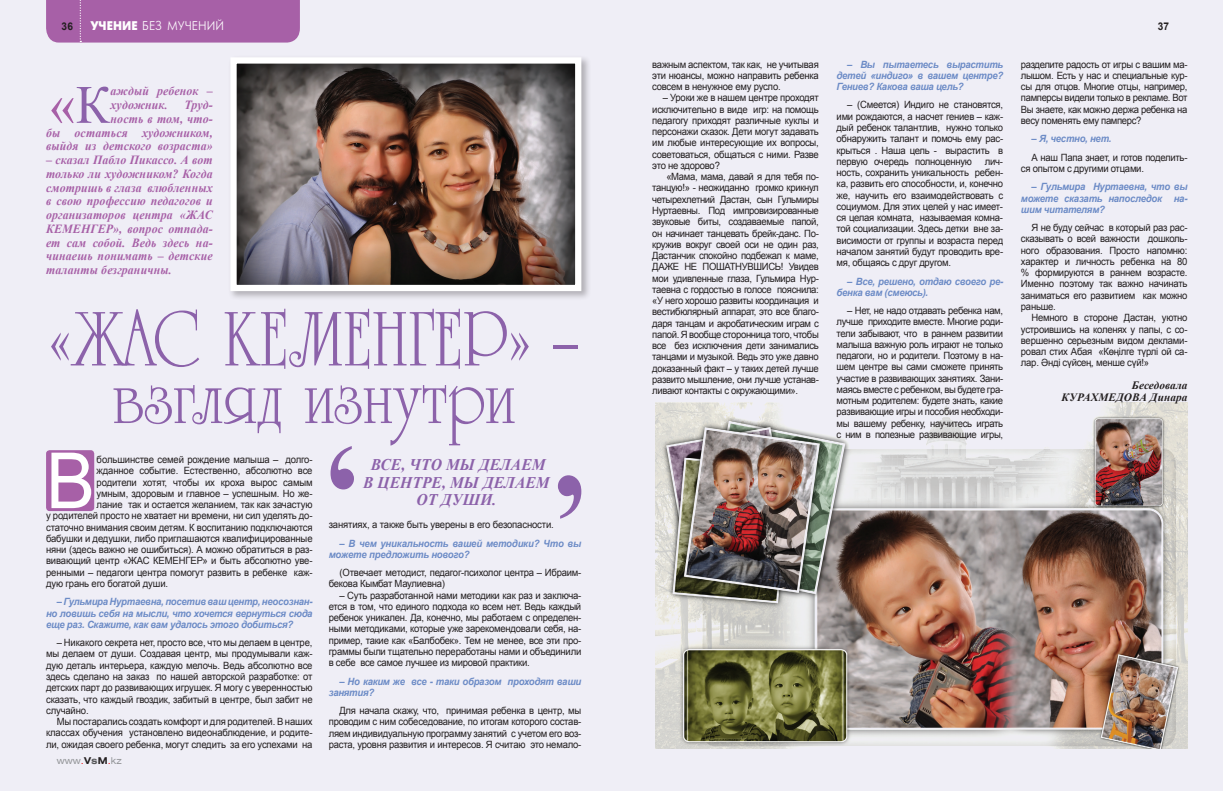
<style>
.page{position:relative;width:1223px;height:791px;background:#fff}
.page>*{position:absolute;margin:0;border:0;box-sizing:border-box;transform-origin:0 0}
.t1{font:82.25px "FK University A";color:#8c62aa;scale:.91 1}
.t2{font:77.38px "Arial";color:#fff;scale:.95 1}
.t3{font:54px "Times New Roman";color:#a760a7;scale:.95 1}
.t4{font:italic 700 16.25px/17.5px "Times New Roman";letter-spacing:.01em;color:#8c62aa;text-align:center;scale:.95 1}
.t5{font:italic 700 12.5px/13.8px "Times New Roman";letter-spacing:.01em;color:#a760a7;text-align:justify;scale:.95 1}
.t6{font:12.5px "Futuris";letter-spacing:.01em;color:#fff;scale:.95 1}
.t7{font:italic 700 11.25px/12.5px "Times New Roman";letter-spacing:.01em;color:#231f20;text-align:right}
.t8{font:700 10.62px "Arial";color:#231f20;scale:.95 1}
.t9{font:10px/11.2px "Arial";letter-spacing:-.025em;color:#231f20;text-align:justify;scale:.95 1}
.t10{font:italic 700 10px/11.2px "Arial";letter-spacing:-.025em;color:#6c8bc6;text-align:justify;scale:.95 1}
.t11{font:9.5px "Helios Ext";color:#939598;scale:.95 1}
.s1{font-weight:700}
.s2{color:#8c62aa}
.s3{color:#ee1d23}
.s4{font-weight:700;color:#231f20}
.s5{font-weight:700;color:#57585a}
</style>
<div class="page">
<div style="left:0;top:0;width:1222px;height:790px;background:#efeef6"></div>
<div style="left:46px;top:450px;width:48px;height:61px;background:#a760a7;border-radius:4px"></div>
<div style="left:228px;top:55px;width:368px;height:251px;background:#231f20;opacity:.3"></div>
<img style="left:237px;top:64px;width:337px;height:220px">
<div style="left:230px;top:57px;width:351px;height:234px;border:6px solid #fff"></div>
<div style="left:46px;top:0;width:254px;height:43px;background:#a760a7"></div>
<img style="left:656px;top:402px;width:531px;height:346px">
<svg style="left:558px;top:475px;width:23px;height:43px"></svg>
<svg style="left:330px;top:446px;width:24px;height:43px"></svg>
<p class="t8" style="left:62px;top:19px;width:13px">36</p>
<p class="t6" style="left:90px;top:19px;width:142px"><span class="s1">УЧЕНИЕ</span> БЕЗ МУЧЕНИЙ</p>
<p class="t8" style="left:1157px;top:19px;width:13px">37</p>
<h3 class="t3" style="left:50px;top:68px;width:65px">«<span class="s2">К</span></h3>
<p class="t5" style="left:111px;top:84px;width:109px">аждый ребенок – художник.</p>
<p class="t5" style="left:46px;top:98px;width:177px;text-align:right">Труд-<br>ность в том, что-<br>бы остаться художником, выйдя из детского возраста»</p>
<p class="t5" style="left:46px;top:153px;width:177px">– сказал Пабло Пикассо. А вот только ли художником? Когда смотришь в глаза влюбленных в свою профессию педагогов и организаторов центра «ЖАС КЕМЕ</p>
<p class="t5" style="left:46px;top:221px;width:177px;text-indent:35px">НГЕР», вопрос отпада&shy;ет сам собой. Ведь здесь на&shy;чинаешь понимать – детские таланты безграничны.</p>
<h1 class="t1" style="left:49px;top:294px;width:583px">«ЖАС КЕМЕНГЕР» –</h1>
<h1 class="t1" style="left:112px;top:351px;width:444px">взгляд изнутри</h1>
<h2 class="t2" style="left:46px;top:430px;width:53px">В</h2>
<p class="t9" style="left:97px;top:454px;width:229px">большинстве семей рождение малыша – долго-</p>
<p class="t9" style="left:97px;top:465px;width:229px">жданное событие. Естественно, абсолютно все</p>
<p class="t9" style="left:97px;top:476px;width:229px">родители хотят, чтобы их кроха вырос самым</p>
<p class="t9" style="left:97px;top:487px;width:229px">умным, здоровым и главное – успешным. Но же-</p>
<p class="t9" style="left:97px;top:499px;width:229px">лание так и остается желанием, так как зачастую</p>
<p class="t9" style="left:46px;top:510px;width:282px">у родителей просто не хватает ни времени, ни сил уделять до-</p>
<p class="t9" style="left:46px;top:521px;width:282px">статочно внимания своим детям. К воспитанию подключаются</p>
<p class="t9" style="left:46px;top:532px;width:282px">бабушки и дедушки, либо приглашаются квалифицированные</p>
<p class="t9" style="left:46px;top:544px;width:282px">няни (здесь важно не ошибиться). А можно обратиться в раз-</p>
<p class="t9" style="left:46px;top:555px;width:282px">вивающий центр «ЖАС КЕМЕНГЕР» и быть абсолютно уве-</p>
<p class="t9" style="left:46px;top:566px;width:282px">ренными – педагоги центра помогут развить в ребенке каж-</p>
<p class="t9" style="left:46px;top:577px;width:130px">дую грань его богатой души.</p>
<p class="t10" style="left:46px;top:596px;width:282px;text-indent:11px">– Гульмира Нуртаевна, посетив ваш центр, неосознан&shy;но ловишь себя на мысли, что хочется вернуться сюда еще раз. Скажите, как вам удалось этого добиться?</p>
<p class="t9" style="left:46px;top:636px;width:282px;text-indent:11px">– Никакого секрета нет, просто все, что мы делаем в центре, мы делаем от души. Создавая центр, мы продумывали каж&shy;дую деталь интерьера, каждую мелочь. Ведь абсолютно все здесь сделано на заказ по нашей авторской разработке: от детских парт до развивающих игрушек. Я могу с уверенностью сказать, что каждый гвоздик, забитый в центре, был забит не случайно.</p>
<p class="t9" style="left:46px;top:715px;width:282px;text-indent:11px">Мы постарались создать комфорт и для родителей. В наших классах обучения установлено видеонаблюдение, и родите&shy;ли, ожидая своего ребенка, могут следить за его успехами на</p>
<p class="t11" style="left:57px;top:754px;width:70px">www<span class="s3">.</span><span class="s4">V</span><span class="s5">S</span><span class="s4">M</span><span class="s3">.</span>kz</p>
<h3 class="t4" style="left:363px;top:455px;width:198px">Все, что мы делаем в центре, мы делаем от души.</h3>
<p class="t9" style="left:329px;top:519px;width:238px">занятиях, а также быть уверены в его безопасности.</p>
<p class="t10" style="left:329px;top:537px;width:267px;text-indent:11px">– В чем уникальность вашей методики? Что вы можете предложить нового?</p>
<p class="t9" style="left:329px;top:566px;width:267px;text-indent:11px">(Отвечает методист, педагог-психолог центра – Ибраим&shy;бекова Кымбат Маулиевна)</p>
<p class="t9" style="left:329px;top:589px;width:267px;text-indent:11px">– Суть разработанной нами методики как раз и заключа&shy;ется в том, что единого подхода ко всем нет. Ведь каждый ребенок уникален. Да, конечно, мы работаем с определен&shy;ными методиками, которые уже зарекомендовали себя, на&shy;пример, такие как «Балбобек». Тем не менее, все эти про&shy;граммы были тщательно переработаны нами и объединили в себе все самое лучшее из мировой практики.</p>
<p class="t10" style="left:329px;top:675px;width:267px;text-indent:11px">– Но каким же все - таки образом проходят ваши занятия?</p>
<p class="t9" style="left:329px;top:704px;width:267px;text-indent:11px">Для начала скажу, что, принимая ребенка в центр, мы проводим с ним собеседование, по итогам которого состав&shy;ляем индивидуальную программу занятий с учетом его воз&shy;раста, уровня развития и интересов. Я считаю это немало-</p>
<p class="t9" style="left:652px;top:59px;width:177px">важным аспектом, так как, не учитывая эти нюансы, можно направить ребенка совсем в ненужное ему русло.</p>
<p class="t9" style="left:652px;top:92px;width:177px;text-indent:11px">– Уроки же в нашем центре проходят исключительно в виде игр: на помощь педагогу приходят различные куклы и персонажи сказок. Дети могут задавать им любые интересующие их вопросы, советоваться, общаться с ними. Разве это не здорово?</p>
<p class="t9" style="left:652px;top:171px;width:177px;text-indent:14px">«Мама, мама, давай я для тебя по&shy;танцую!» - неожиданно громко крикнул четырехлетний Дастан, сын Гульмиры Нуртаевны. Под импровизированные звуковые биты, создаваемые папой, он начинает танцевать брейк-данс. По&shy;кружив вокруг своей оси не один раз, Дастанчик спокойно подбежал к маме, ДАЖЕ НЕ ПОШАТНУВШИСЬ! Увидев мои удивленные глаза, Гульмира Нур&shy;таевна с гордостью в голосе пояснила: «У него хорошо развиты координация и вестибюлярный аппарат, это все благо&shy;даря танцам и акробатическим играм с папой. Я вообще сторонница того, чтобы все без исключения дети занимались танцами и музыкой. Ведь это уже давно доказанный факт – у таких детей лучше развито мышление, они лучше устанав&shy;ливают контакты с окружающими».</p>
<p class="t10" style="left:836px;top:59px;width:177px;text-indent:11px">– Вы пытаетесь вырастить детей «индиго» в вашем центре?<br>Гениев? Какова ваша цель?</p>
<p class="t9" style="left:836px;top:99px;width:177px;text-indent:11px">– (Смеется) Индиго не становятся, ими рождаются, а насчет гениев – каж&shy;дый ребенок талантлив, нужно только обнаружить талант и помочь ему рас&shy;крыться . Наша цель - вырастить в первую очередь полноценную</p>
<p class="t9" style="left:836px;top:156px;width:177px;text-indent:148px">лич&shy;ность, сохранить уникальность ребен&shy;ка, развить его способности, и, конечно же, научить его взаимодействовать с социумом. Для этих целей у нас имеет&shy;ся целая комната, называемая комна&shy;той социализации. Здесь детки вне за&shy;висимости от группы и возраста перед началом занятий будут проводить вре&shy;мя, общаясь с друг другом.</p>
<p class="t10" style="left:836px;top:275px;width:177px;text-indent:11px">– Все, решено, отдаю своего ре&shy;бенка вам (смеюсь).</p>
<p class="t9" style="left:836px;top:305px;width:177px;text-indent:11px">– Нет, не надо отдавать ребенка нам, лучше приходите вместе. Многие роди&shy;тели забывают, что в раннем развитии малыша важную роль играют не только педагоги, но и родители. Поэтому в на&shy;шем центре вы сами сможете принять участие в развивающих занятиях. Зани&shy;маясь вместе с ребенком, вы будете гра&shy;мотным родителем: будете знать, какие развивающие игры и пособия необходи&shy;мы вашему ребенку, научитесь играть с ним в полезные развивающие игры,</p>
<p class="t9" style="left:1020px;top:59px;width:177px">разделите радость от игры с вашим ма&shy;лышом. Есть у нас и специальные кур&shy;сы для отцов. Многие отцы, например, памперсы видели только в рекламе. Вот Вы знаете, как можно держа ребенка на весу поменять ему памперс?</p>
<p class="t10" style="left:1031px;top:133px;width:86px">– Я, честно, нет.</p>
<p class="t9" style="left:1020px;top:151px;width:177px;text-indent:11px">А наш Папа знает, и готов поделить&shy;ся опытом с другими отцами.</p>
<p class="t10" style="left:1020px;top:181px;width:177px;text-indent:11px">– Гульмира Нуртаевна, что вы можете сказать напоследок на&shy;шим читателям?</p>
<p class="t9" style="left:1020px;top:222px;width:177px;text-indent:11px">Я не буду сейчас в который раз рас&shy;сказывать о всей важности дошколь&shy;ного образования. Просто напомню: характер и личность ребенка на 80 % формируются в раннем возрасте.<br>Именно поэтому так важно начинать заниматься его развитием как можно раньше.</p>
<p class="t9" style="left:1020px;top:312px;width:177px;text-indent:11px">Немного в стороне Дастан, уютно устроившись на коленях у папы, с со&shy;вершенно серьезным видом деклами&shy;ровал стих Абая «Көңілге түрлі ой са&shy;лар. Әнді сүйсең, менше сүй!»</p>
<p class="t7" style="left:1061px;top:378px;width:127px">Беседовала<br>Курахмедова Динара</p>
</div>
